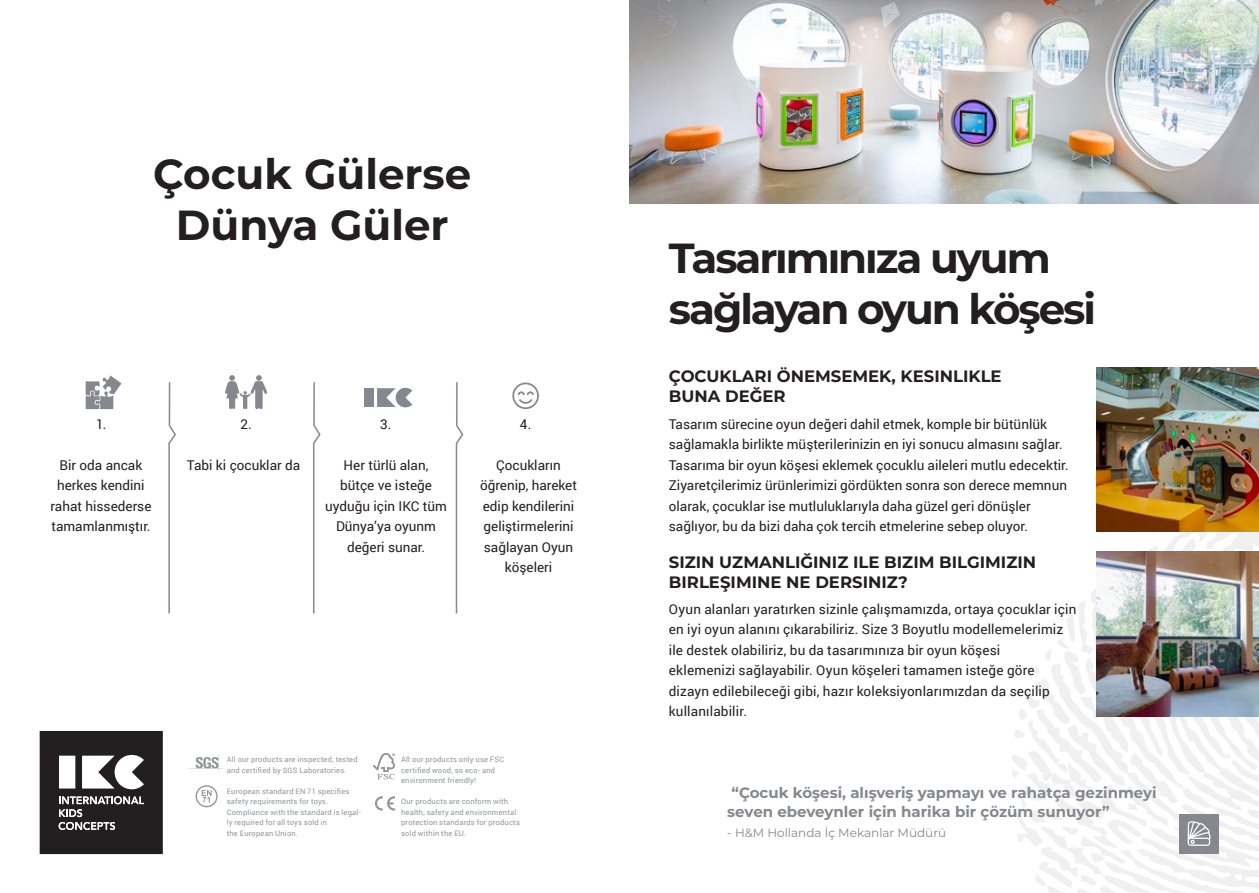
<style>
.page{position:relative;width:1259px;height:893px;background:#fff}
.page>*{position:absolute;margin:0;border:0;box-sizing:border-box;transform-origin:0 0}
.Koptekst_-_Groot{font:700 42px/51px "Montserrat";letter-spacing:-.05em;color:#231f20}
.Big_Headers___Middle{font:700 42px/51px "Montserrat";color:#231f20;text-align:center}
.Subkop_-_Kapitalen{font:700 16.5px/19.8px "Montserrat";color:#231f20}
.t1{font:700 15px/19.5px "Montserrat";color:#86878f}
.Platte_Tekst{font:13.5px/20.5px "Roboto";letter-spacing:.005em;color:#231f20}
.Paragraph_Style_1{font:13.5px/20.5px "Roboto";color:#231f20;text-align:center}
.t2{font:12px "Montserrat";color:#86878f}
.t3{font:7.5px/10.5px "Roboto";letter-spacing:.03em;color:#939598}
</style>
<div class="page">
<img style="left:629px;top:0;width:630px;height:203px">
<svg style="left:168px;top:382px;width:8px;height:232px"></svg>
<svg style="left:313px;top:382px;width:8px;height:232px"></svg>
<svg style="left:455px;top:382px;width:9px;height:232px"></svg>
<svg style="left:86px;top:375px;width:35px;height:34px"></svg>
<svg style="left:225px;top:375px;width:42px;height:34px"></svg>
<svg style="left:512px;top:382px;width:27px;height:27px"></svg>
<svg style="left:40px;top:731px;width:123px;height:123px;background:#494647"></svg>
<img style="left:1096px;top:367px;width:163px;height:148px">
<div style="left:364px;top:388px;width:9px;height:19px;background:#86878f"></div>
<svg style="left:377px;top:388px;width:35px;height:19px"></svg>
<img style="left:1012px;top:515px;width:247px;height:378px">
<svg style="left:375px;top:796px;width:20px;height:15px"></svg>
<svg style="left:189px;top:755px;width:34px;height:16px"></svg>
<svg style="left:373px;top:753px;width:22px;height:26px"></svg>
<svg style="left:196px;top:785px;width:22px;height:22px"></svg>
<p class="Big_Headers___Middle" style="left:153px;top:147px;width:319px">Çocuk Gülerse<br>Dünya Güler</p>
<p class="Platte_Tekst" style="left:96px;top:413px;width:12px">1.</p>
<p class="Platte_Tekst" style="left:240px;top:413px;width:13px">2.</p>
<p class="Platte_Tekst" style="left:380px;top:413px;width:13px">3.</p>
<p class="Platte_Tekst" style="left:520px;top:413px;width:13px">4.</p>
<p class="Paragraph_Style_1" style="left:50px;top:454px;width:103px">Bir oda ancak herkes kendini rahat hissederse tamamlanmıştır.</p>
<p class="Paragraph_Style_1" style="left:187px;top:454px;width:115px">Tabi ki çocuklar da</p>
<p class="Paragraph_Style_1" style="left:325px;top:454px;width:123px">Her türlü alan, bütçe ve isteğe uyduğu için IKC tüm<br>Dünya’ya oyunm değeri sunar.</p>
<p class="Paragraph_Style_1" style="left:480px;top:454px;width:99px">Çocukların öğrenip, hareket edip kendilerini geliştirmelerini sağlayan Oyun köşeleri</p>
<p class="t3" style="left:227px;top:754px;width:133px">All our products are inspected, tested and certified by SGS Laboratories.</p>
<p class="t3" style="left:227px;top:785px;width:124px">European standard EN 71 specifies safety requirements for toys.</p>
<p class="t3" style="left:227px;top:806px;width:136px">Compliance with the standard is legal&shy;ly required for all toys sold in</p>
<p class="t3" style="left:227px;top:827px;width:73px">the European Union.</p>
<p class="t3" style="left:401px;top:754px;width:105px">All our products only use FSC</p>
<p class="t3" style="left:401px;top:764px;width:96px">certified wood, so eco- and</p>
<p class="t3" style="left:401px;top:775px;width:77px">environment friendly!</p>
<p class="t3" style="left:401px;top:796px;width:120px">Our products are conform with health, safety and environmental protection standards for products sold within the EU.</p>
<p class="Koptekst_-_Groot" style="left:669px;top:231px;width:429px">Tasarımınıza uyum sağlayan oyun köşesi</p>
<p class="Subkop_-_Kapitalen" style="left:669px;top:365px;width:334px">ÇOCUKLARI ÖNEMSEMEK, KESINLIKLE<br>BUNA DEĞER</p>
<p class="Platte_Tekst" style="left:669px;top:413px;width:401px">Tasarım sürecine oyun değeri dahil etmek, komple bir bütünlük sağlamakla birlikte müşterilerinizin en iyi sonucu almasını sağlar.<br>Tasarıma bir oyun köşesi eklemek çocuklu aileleri mutlu edecektir.<br>Ziyaretçilerimiz ürünlerimizi gördükten sonra son derece memnun olarak, çocuklar ise mutluluklarıyla daha güzel geri dönüşler sağlıyor, bu da bizi daha çok tercih etmelerine sebep oluyor.</p>
<p class="Subkop_-_Kapitalen" style="left:669px;top:551px;width:369px">SIZIN UZMANLIĞINIZ ILE BIZIM BILGIMIZIN<br>BIRLEŞIMINE NE DERSINIZ?</p>
<p class="Platte_Tekst" style="left:669px;top:598px;width:409px">Oyun alanları yaratırken sizinle çalışmamızda, ortaya çocuklar için en iyi oyun alanını çıkarabiliriz. Size 3 Boyutlu modellemelerimiz ile destek olabiliriz, bu da tasarımınıza bir oyun köşesi<br>eklemenizi sağlayabilir. Oyun köşeleri tamamen isteğe göre dizayn edilebileceği gibi, hazır koleksiyonlarımızdan da seçilip kullanılabilir.</p>
<p class="t1" style="left:727px;top:782px;width:431px">“Çocuk köşesi, alışveriş yapmayı ve rahatça gezinmeyi seven ebeveynler için harika bir çözüm sunuyor”</p>
<p class="t2" style="left:727px;top:824px;width:220px">- H&amp;M Hollanda İç Mekanlar Müdürü</p>
</div>
